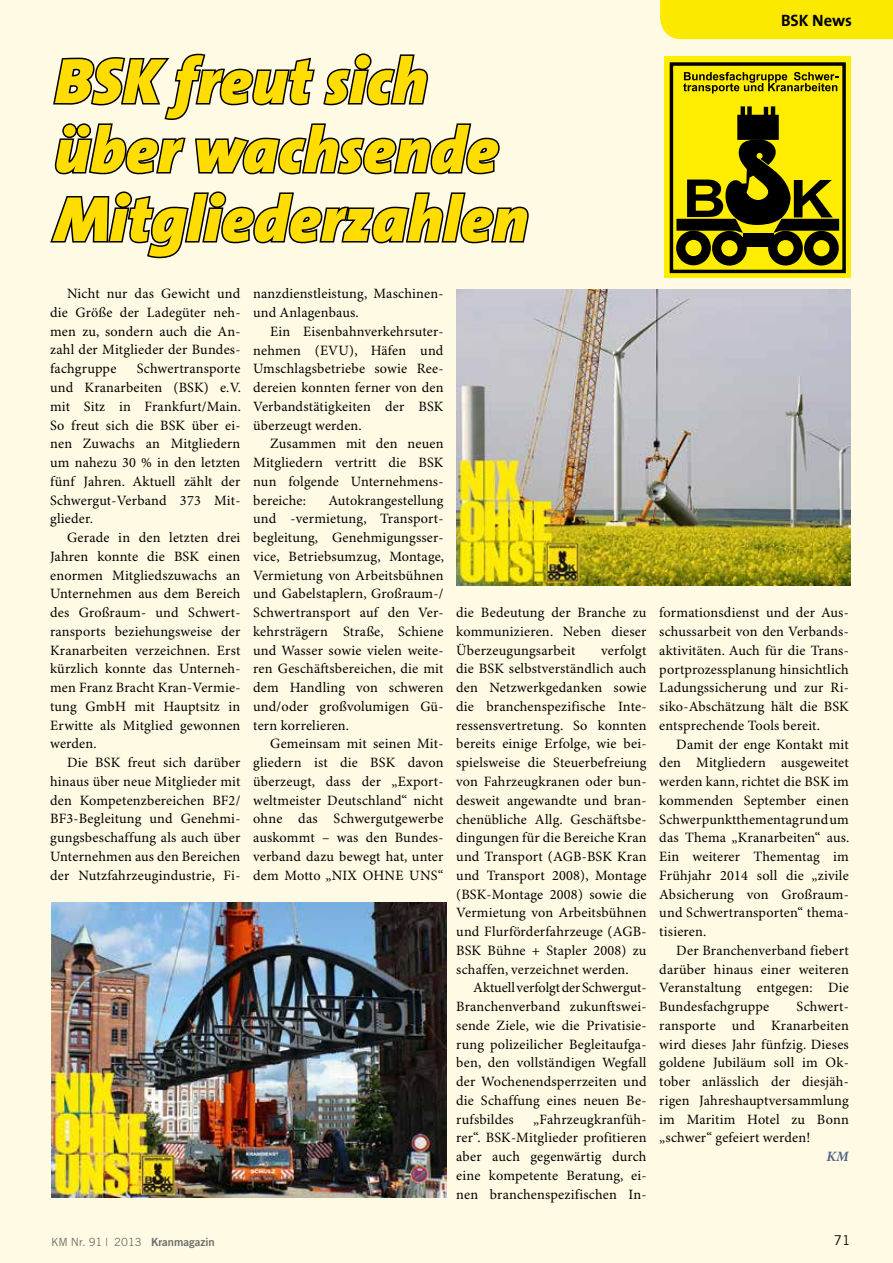
<style>
.page{position:relative;width:893px;height:1263px;background:#fffae3}
.page>*{position:absolute;margin:0;border:0;box-sizing:border-box;transform-origin:0 0}
.t1{font:italic 900 64.5px/69px "The Sans B9";color:#fd0}
.t2{font:700 16.5px "The Sans B7";color:#000}
.t3{font:14.25px/18.8px "Minion Pro";letter-spacing:.015em;color:#000;text-align:justify}
.t4{font:italic 700 14.25px "Minion Pro";color:#51658d}
.t5{font:13.5px "Trade Gothic";color:#000}
.t6{font:11.25px "Trade Gothic";color:#6e6e6e}
.s1{font-family:"Trade Gothic Bold Two"}
</style>
<div class="page">
<div style="left:660px;top:0;width:233px;height:39px;background:#fce900"></div>
<div style="left:664px;top:57px;width:187px;height:221px;background:#ffed00"></div>
<svg style="left:683px;top:72px;width:155px;height:21px"></svg>
<svg style="left:676px;top:106px;width:163px;height:160px"></svg>
<div style="left:670px;top:62px;width:176px;height:211px;border:3px solid #000"></div>
<svg style="left:50px;top:53px;width:479px;height:206px"></svg>
<img style="left:456px;top:289px;width:394px;height:296px">
<img style="left:52px;top:902px;width:394px;height:296px">
<h1 class="t1" style="left:54px;top:49px;width:475px">BSK freut sich über wachsende<br>Mitgliederzahlen</h1>
<p class="t3" style="left:50px;top:285px;width:192px;text-indent:17px">Nicht nur das Gewicht und die Größe der Ladegüter neh&shy;men zu, sondern auch die An&shy;zahl der Mitglieder der Bundes&shy;fachgruppe</p>
<p class="t3" style="left:253px;top:285px;width:192px">nanzdienstleistung, Maschinen&shy;und Anlagenbaus.</p>
<p class="t3" style="left:253px;top:322px;width:192px;text-indent:17px">Ein Eisenbahnverkehrsuter&shy;nehmen (EVU), Häfen und Umschlagsbetriebe sowie Ree&shy;dereien konnten ferner von den Verbandstätigkeiten der BSK überzeugt werden.</p>
<p class="t3" style="left:253px;top:435px;width:192px;text-indent:17px">Zusammen mit den neuen Mitgliedern vertritt die BSK nun folgende Unternehmens&shy;bereiche:</p>
<p class="t3" style="left:50px;top:360px;width:193px;text-indent:87px">Schwertransporte und Kranarbeiten (BSK) e.V. mit Sitz in Frankfurt/Main.<br>So freut sich die BSK über ei&shy;nen Zuwachs an Mitgliedern um nahezu 30 % in den letzten fünf Jahren. Aktuell zählt der Schwergut-Verband 373 Mit&shy;glieder.</p>
<p class="t3" style="left:50px;top:529px;width:192px;text-indent:17px">Gerade in den letzten drei Jahren konnte die BSK einen enormen Mitgliedszuwachs an Unternehmen aus dem Bereich des Großraum- und Schwert&shy;ransports beziehungsweise der Kranarbeiten verzeichnen. Erst kürzlich konnte das Unterneh&shy;men Franz Bracht Kran-Vermie&shy;tung GmbH mit Hauptsitz in Erwitte als Mitglied gewonnen werden.</p>
<p class="t3" style="left:50px;top:754px;width:192px;text-indent:17px">Die BSK freut sich darüber hinaus über neue Mitglieder mit den Kompetenzbereichen BF2/ BF3-Begleitung und Genehmi&shy;gungsbeschaffung als auch über Unternehmen aus den Bereichen der Nutzfahrzeugindustrie, Fi-</p>
<p class="t3" style="left:253px;top:491px;width:193px;text-indent:75px">Autokrangestellung und -vermietung, Transport&shy;begleitung, Genehmigungsser&shy;vice, Betriebsumzug, Montage, Vermietung von Arbeitsbühnen und Gabelstaplern, Großraum-/ Schwertransport auf den Ver&shy;kehrsträgern Straße, Schiene und Wasser sowie vielen weite&shy;ren Geschäftsbereichen, die mit dem Handling von schweren und/oder großvolumigen Gü&shy;tern korrelieren.</p>
<p class="t3" style="left:253px;top:735px;width:192px;text-indent:17px">Gemeinsam mit seinen Mit&shy;gliedern ist die BSK davon überzeugt, dass der „Export&shy;weltmeister Deutschland“ nicht ohne das Schwergutgewerbe auskommt – was den Bundes&shy;verband dazu bewegt hat, unter dem Motto „NIX OHNE UNS“</p>
<p class="t3" style="left:456px;top:604px;width:192px">die Bedeutung der Branche zu kommunizieren. Neben dieser Überzeugungsarbeit</p>
<p class="t3" style="left:456px;top:641px;width:192px;text-indent:145px">verfolgt die BSK selbstverständlich auch den Netzwerkgedanken sowie die branchenspezifische Inte&shy;ressensvertretung. So konnten bereits einige Erfolge, wie bei&shy;spielsweise die Steuerbefreiung von Fahrzeugkranen oder bun&shy;desweit angewandte und bran&shy;chenübliche Allg. Geschäftsbe&shy;dingungen für die Bereiche Kran und Transport (AGB-BSK Kran und Transport 2008), Montage (BSK-Montage 2008) sowie die Vermietung von Arbeitsbühnen und Flurförderfahrzeuge (AGB-BSK Bühne + Stapler 2008) zu schaffen, verzeichnet werden.</p>
<p class="t3" style="left:456px;top:979px;width:192px;text-indent:17px">Aktuell verfolgt der Schwergut-Branchenverband zukunftswei&shy;sende Ziele, wie die Privatisie&shy;rung polizeilicher Begleitaufga&shy;ben, den vollständigen Wegfall der Wochenendsperrzeiten und die Schaffung eines neuen Be&shy;rufsbildes</p>
<p class="t3" style="left:456px;top:1110px;width:192px;text-indent:77px">„Fahrzeugkranfüh&shy;rer“. BSK-Mitglieder profitieren aber auch gegenwärtig durch eine kompetente Beratung, ei&shy;nen branchenspezifischen In-</p>
<p class="t2" style="left:781px;top:11px;width:73px">BSK News</p>
<p class="t3" style="left:659px;top:604px;width:191px">formationsdienst und der Aus&shy;schussarbeit von den Verbands&shy;aktivitäten. Auch für die Trans&shy;portprozessplanung hinsichtlich Ladungssicherung und zur Ri&shy;siko-Abschätzung hält die BSK entsprechende Tools bereit.</p>
<p class="t3" style="left:659px;top:735px;width:192px;text-indent:17px">Damit der enge Kontakt mit den Mitgliedern ausgeweitet werden kann, richtet die BSK im kommenden September einen Schwerpunktthementag rund um das Thema „Kranarbeiten“ aus.<br>Ein weiterer Thementag im Frühjahr 2014 soll die „zivile Absicherung von Großraum&shy;und Schwertransporten“ thema&shy;tisieren.</p>
<p class="t3" style="left:659px;top:941px;width:191px;text-indent:17px">Der Branchenverband fiebert darüber hinaus einer weiteren Veranstaltung entgegen: Die Bundesfachgruppe</p>
<p class="t3" style="left:659px;top:998px;width:191px;text-indent:137px">Schwert&shy;ransporte und Kranarbeiten wird dieses Jahr fünfzig. Dieses goldene Jubiläum soll im Ok&shy;tober anlässlich der diesjäh&shy;rigen Jahreshauptversammlung im Maritim Hotel zu Bonn „schwer“ gefeiert werden!</p>
<p class="t4" style="left:826px;top:1148px;width:24px">KM</p>
<p class="t6" style="left:51px;top:1235px;width:165px">KM Nr. 91 | 2013 <span class="s1">Kranmagazin</span></p>
<p class="t5" style="left:834px;top:1232px;width:18px">71</p>
</div>
